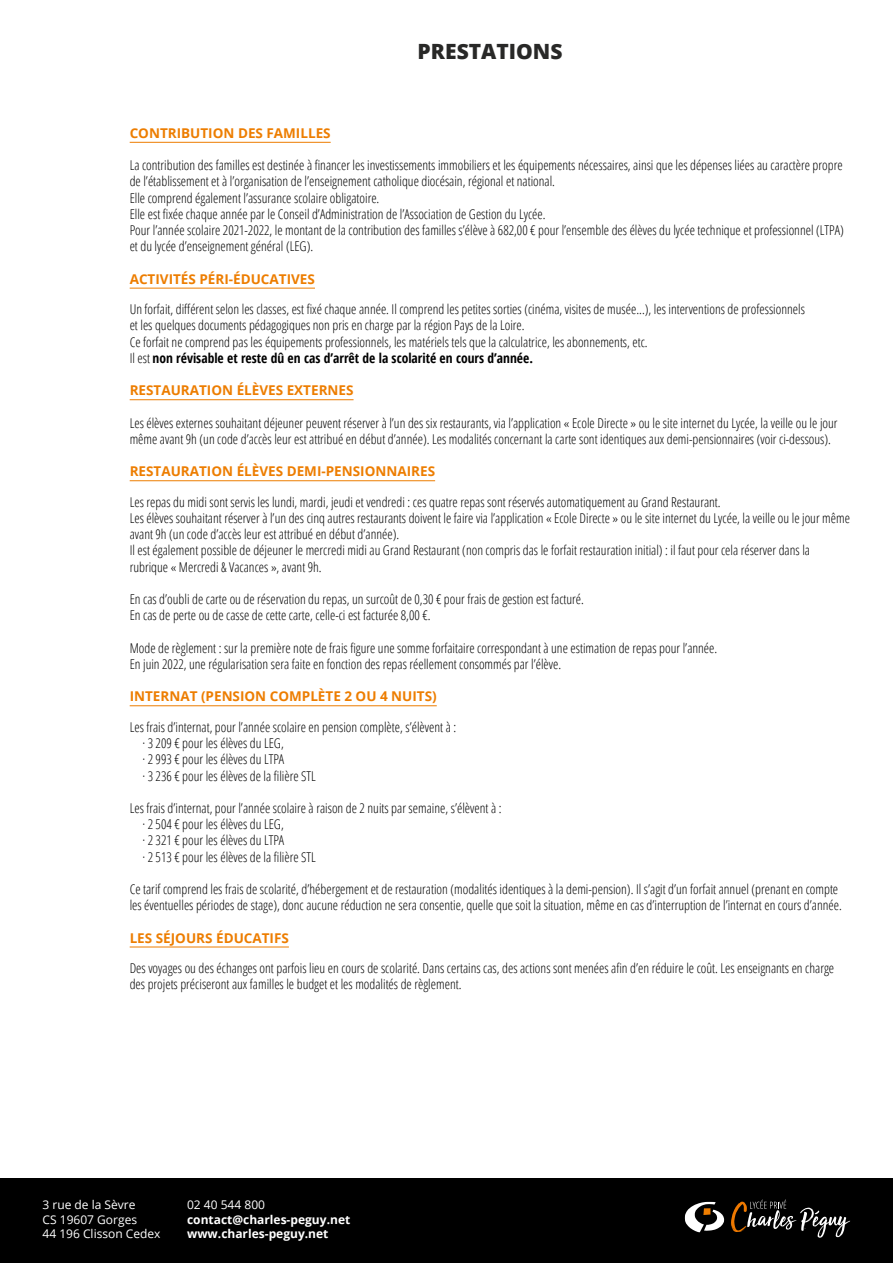
<style>
.page{position:relative;width:893px;height:1263px;background:#fff}
.page>*{position:absolute;margin:0;border:0;box-sizing:border-box;transform-origin:0 0}
.t1{font:800 21px "Open Sans";color:#282827}
.t2{font:300 13.5px/16.2px "Open Sans Condensed";color:#000}
.t3{font:700 13.5px "Open Sans";color:#ed7d00}
.t4{font:12px/14.4px "Open Sans";color:#fff}
.t5{font:700 12px/14.4px "Open Sans";color:#fff}
.s1{font-weight:700}
</style>
<div class="page">
<div style="left:0;top:1178px;width:893px;height:85px;background:#000"></div>
<svg style="left:685px;top:1201px;width:39px;height:31px"></svg>
<svg style="left:731px;top:1200px;width:119px;height:38px"></svg>
<hr style="left:130px;top:142px;width:201px;height:1px;background:#ed7d00">
<hr style="left:130px;top:288px;width:185px;height:1px;background:#ed7d00">
<hr style="left:130px;top:399px;width:224px;height:1px;background:#ed7d00">
<hr style="left:130px;top:480px;width:305px;height:1px;background:#ed7d00">
<hr style="left:130px;top:705px;width:307px;height:1px;background:#ed7d00">
<hr style="left:130px;top:947px;width:159px;height:1px;background:#ed7d00">
<h1 class="t1" style="left:418px;top:35px;width:146px">PRESTATIONS</h1>
<p class="t3" style="left:130px;top:123px;width:202px">CONTRIBUTION DES FAMILLES</p>
<p class="t2" style="left:130px;top:157px;width:716px">La contribution des familles est destinée à financer les investissements immobiliers et les équipements nécessaires, ainsi que les dépenses liées au caractère propre de l’établissement et à l’organisation de l’enseignement catholique diocésain, régional et national.<br>Elle comprend également l’assurance scolaire obligatoire.<br>Elle est fixée chaque année par le Conseil d’Administration de l’Association de Gestion du Lycée.<br>Pour l’année scolaire 2021-2022, le montant de la contribution des familles s’élève à 682,00 € pour l’ensemble des élèves du lycée technique et professionnel (LTPA) et du lycée d’enseignement général (LEG).</p>
<p class="t3" style="left:130px;top:269px;width:187px">ACTIVITÉS PÉRI-ÉDUCATIVES</p>
<p class="t2" style="left:130px;top:301px;width:677px">Un forfait, différent selon les classes, est fixé chaque année. Il comprend les petites sorties (cinéma, visites de musée...), les interventions de professionnels et les quelques documents pédagogiques non pris en charge par la région Pays de la Loire.<br>Ce forfait ne comprend pas les équipements professionnels, les matériels tels que la calculatrice, les abonnements, etc.<br>Il est <span class="s1">non révisable et reste dû en cas d’arrêt de la scolarité en cours d’année.</span></p>
<p class="t3" style="left:130px;top:381px;width:225px">RESTAURATION ÉLÈVES EXTERNES</p>
<p class="t2" style="left:130px;top:414px;width:709px">Les élèves externes souhaitant déjeuner peuvent réserver à l’un des six restaurants, via l’application « Ecole Directe » ou le site internet du Lycée, la veille ou le jour même avant 9h (un code d’accès leur est attribué en début d’année). Les modalités concernant la carte sont identiques aux demi-pensionnaires (voir ci-dessous).</p>
<p class="t3" style="left:130px;top:462px;width:307px">RESTAURATION ÉLÈVES DEMI-PENSIONNAIRES</p>
<p class="t2" style="left:130px;top:493px;width:722px">Les repas du midi sont servis les lundi, mardi, jeudi et vendredi : ces quatre repas sont réservés automatiquement au Grand Restaurant.<br>Les élèves souhaitant réserver à l’un des cinq autres restaurants doivent le faire via l’application « Ecole Directe » ou le site internet du Lycée, la veille ou le jour même avant 9h (un code d’accès leur est attribué en début d’année).<br>Il est également possible de déjeuner le mercredi midi au Grand Restaurant (non compris das le forfait restauration initial) : il faut pour cela réserver dans la rubrique « Mercredi &amp; Vacances », avant 9h.</p>
<p class="t2" style="left:130px;top:591px;width:456px">En cas d’oubli de carte ou de réservation du repas, un surcoût de 0,30 € pour frais de gestion est facturé.<br>En cas de perte ou de casse de cette carte, celle-ci est facturée 8,00 €.</p>
<p class="t2" style="left:130px;top:639px;width:589px">Mode de règlement : sur la première note de frais figure une somme forfaitaire correspondant à une estimation de repas pour l’année.<br>En juin 2022, une régularisation sera faite en fonction des repas réellement consommés par l’élève.</p>
<p class="t3" style="left:130px;top:687px;width:309px">INTERNAT (PENSION COMPLÈTE 2 OU 4 NUITS)</p>
<p class="t2" style="left:142px;top:718px;width:315px;text-indent:-13px">Les frais d’internat, pour l’année scolaire en pension complète, s’élèvent à : · 3 209 € pour les élèves du LEG,<br>· 2 993 € pour les élèves du LTPA<br>· 3 236 € pour les élèves de la filière STL</p>
<p class="t2" style="left:142px;top:799px;width:361px;text-indent:-13px">Les frais d’internat, pour l’année scolaire à raison de 2 nuits par semaine, s’élèvent à : · 2 504 € pour les élèves du LEG,<br>· 2 321 € pour les élèves du LTPA<br>· 2 513 € pour les élèves de la filière STL</p>
<p class="t2" style="left:130px;top:880px;width:714px">Ce tarif comprend les frais de scolarité, d’hébergement et de restauration (modalités identiques à la demi-pension). Il s’agit d’un forfait annuel (prenant en compte les éventuelles périodes de stage), donc aucune réduction ne sera consentie, quelle que soit la situation, même en cas d’interruption de l’internat en cours d’année.</p>
<p class="t3" style="left:130px;top:928px;width:161px">LES SÉJOURS ÉDUCATIFS</p>
<p class="t2" style="left:130px;top:960px;width:706px">Des voyages ou des échanges ont parfois lieu en cours de scolarité. Dans certains cas, des actions sont menées afin d’en réduire le coût. Les enseignants en charge des projets préciseront aux familles le budget et les modalités de règlement.</p>
<p class="t4" style="left:43px;top:1197px;width:120px">3 rue de la Sèvre<br>CS 19607 Gorges<br>44 196 Clisson Cedex</p>
<p class="t4" style="left:187px;top:1197px;width:80px">02 40 544 800</p>
<p class="t5" style="left:187px;top:1212px;width:165px">contact@charles-peguy.net www.charles-peguy.net</p>
</div>
